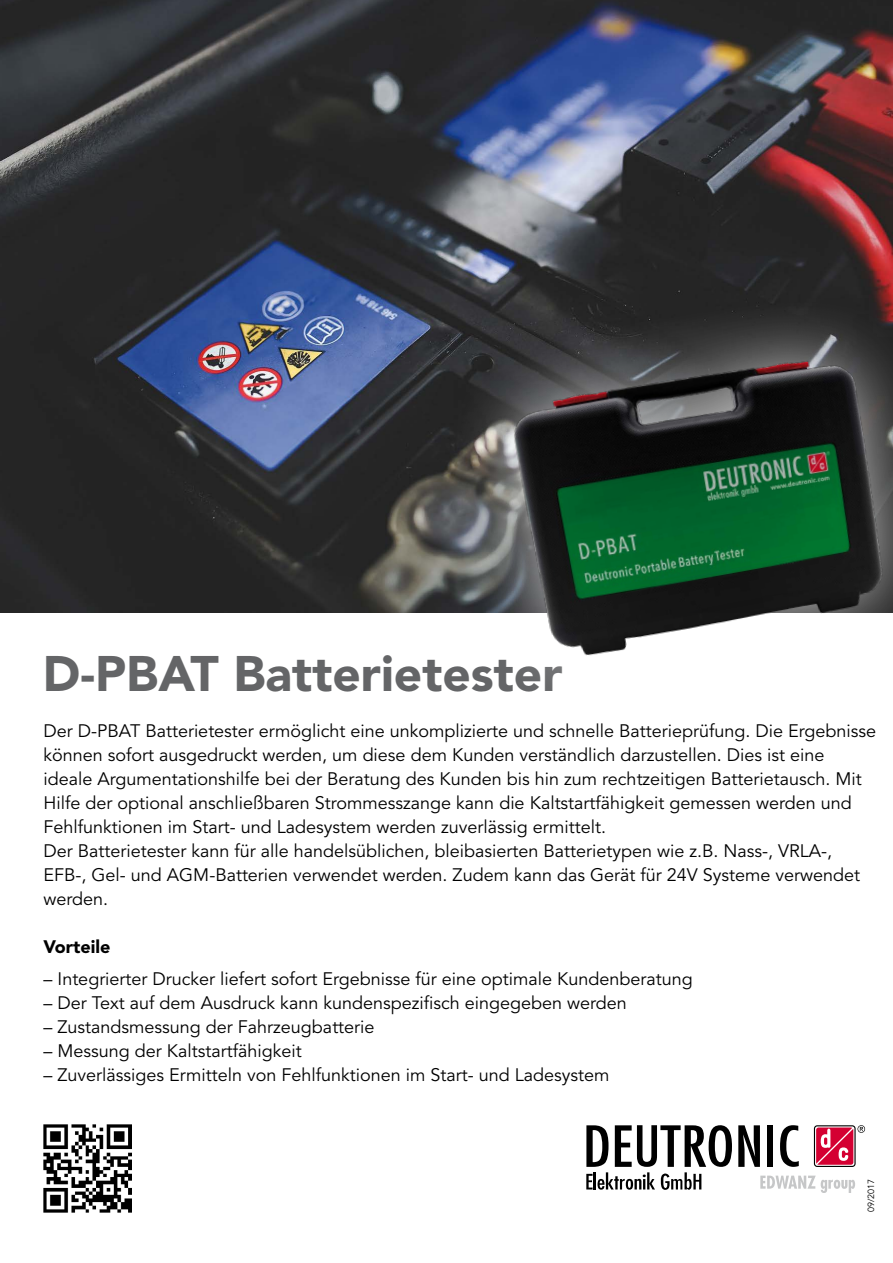
<style>
.page{position:relative;width:893px;height:1263px;background:#fff}
.page>*{position:absolute;margin:0;border:0;box-sizing:border-box;transform-origin:0 0}
.t1{font:900 49.5px "Avenir LT Std";color:#646567}
.t2{font:18px/24px "Avenir LT Std";color:#000}
.t3{font:900 18px "Avenir LT Std";color:#000}
.t4{font:9px "Avenir LT Std";color:#000}
</style>
<div class="page">
<img style="left:0;top:0;width:893px;height:613px">
<div style="left:814px;top:1125px;width:42px;height:42px;border:1px solid #000;border-radius:3px"></div>
<svg style="left:815px;top:1125px;width:50px;height:41px"></svg>
<svg style="left:760px;top:1175px;width:95px;height:18px"></svg>
<svg style="left:738px;top:1125px;width:22px;height:42px"></svg>
<div style="left:767px;top:1125px;width:6px;height:42px;background:#000"></div>
<svg style="left:780px;top:1125px;width:19px;height:42px"></svg>
<svg style="left:586px;top:1125px;width:146px;height:65px"></svg>
<img style="left:44px;top:1124px;width:88px;height:88px">
<svg style="left:427px;top:266px;width:466px;height:347px;fill:#2b2a2b"></svg>
<img style="left:492px;top:330px;width:401px;height:326px">
<h1 class="t1" style="left:43px;top:644px;width:521px">D-PBAT Batterietester</h1>
<p class="t2" style="left:44px;top:719px;width:834px">Der D-PBAT Batterietester ermöglicht eine unkomplizierte und schnelle Batterieprüfung. Die Ergebnisse können sofort ausgedruckt werden, um diese dem Kunden verständlich darzustellen. Dies ist eine ideale Argumentationshilfe bei der Beratung des Kunden bis hin zum rechtzeitigen Batterietausch. Mit Hilfe der optional anschließbaren Strommesszange kann die Kaltstartfähigkeit gemessen werden und Fehlfunktionen im Start- und Ladesystem werden zuverlässig ermittelt.<br>Der Batterietester kann für alle handelsüblichen, bleibasierten Batterietypen wie z.B. Nass-, VRLA-, EFB-, Gel- und AGM-Batterien verwendet werden. Zudem kann das Gerät für 24V Systeme verwendet werden.</p>
<p class="t3" style="left:44px;top:935px;width:68px">Vorteile</p>
<p class="t2" style="left:44px;top:967px;width:651px">– Integrierter Drucker liefert sofort Ergebnisse für eine optimale Kundenberatung</p>
<p class="t2" style="left:44px;top:991px;width:585px">– Der Text auf dem Ausdruck kann kundenspezifisch eingegeben werden</p>
<p class="t2" style="left:44px;top:1015px;width:332px">– Zustandsmessung der Fahrzeugbatterie</p>
<p class="t2" style="left:44px;top:1039px;width:260px">– Messung der Kaltstartfähigkeit</p>
<p class="t2" style="left:44px;top:1063px;width:567px">– Zuverlässiges Ermitteln von Fehlfunktionen im Start- und Ladesystem</p>
<p class="t4" style="left:866px;top:1212px;width:35px;rotate:-90deg">09/2017</p>
</div>
